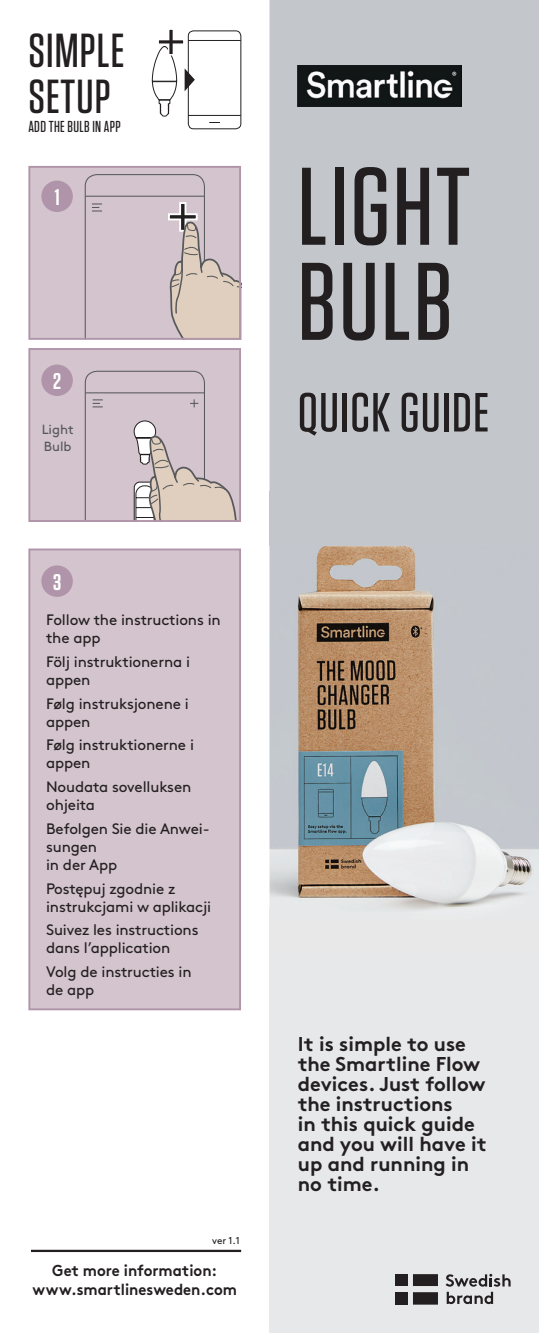
<style>
.page{position:relative;width:539px;height:1333px;background:#fff}
.page>*{position:absolute;margin:0;border:0;box-sizing:border-box;transform-origin:0 0}
.t1{font:500 110px/95px "Tungsten";letter-spacing:.025em;color:#231f20}
.t2{font:500 55px "Tungsten";letter-spacing:.025em;color:#231f20}
.t3{font:500 47.75px/46px "Tungsten";letter-spacing:.025em;color:#231f20}
.t4{font:600 22.75px "Tungsten";color:#fff}
.t5{font:700 20px/20px "Brown Pro";color:#231f20}
.t6{font:500 16px "Tungsten";letter-spacing:.025em;color:#231f20}
.t7{font:700 15.75px/19px "Brown Pro";color:#231f20;text-align:center;scale:.94 1}
.t8{font:15.25px/18.2px "Brown Pro";letter-spacing:-.01em;color:#231f20}
.t9{font:13.25px/16.8px "Brown Pro";color:#57585a}
.t10{font:10px "Brown Pro";color:#231f20}
</style>
<div class="page">
<div style="left:29px;top:167px;width:211px;height:172px;background:#d3c4ce"></div>
<div style="left:28px;top:166px;width:213px;height:174px;border:2px solid #b094a9"></div>
<div style="left:29px;top:349px;width:211px;height:172px;background:#d3c4ce"></div>
<svg style="left:85px;top:371px;width:152px;height:148px"></svg>
<div style="left:28px;top:348px;width:213px;height:174px;border:2px solid #b094a9"></div>
<div style="left:28px;top:548px;width:213px;height:462px;background:#d3c4ce;border:2px solid #b094a9"></div>
<div style="left:41px;top:364px;width:32px;height:32px;background:#b094a9;border-radius:50%"></div>
<div style="left:41px;top:180px;width:32px;height:32px;background:#b094a9;border-radius:50%"></div>
<div style="left:41px;top:565px;width:32px;height:32px;background:#b094a9;border-radius:50%"></div>
<div style="left:188px;top:30px;width:53px;height:99px;border:1px solid #231f20;border-radius:5px"></div>
<hr style="left:188px;top:115px;width:53px;height:1px;background:#231f20">
<hr style="left:188px;top:40px;width:53px;height:1px;background:#231f20">
<svg style="left:152px;top:29px;width:43px;height:88px"></svg>
<svg style="left:85px;top:174px;width:156px;height:166px"></svg>
<hr style="left:31px;top:1249px;width:210px;height:2px;background:#231f20">
<img style="left:269px;top:546px;width:270px;height:361px">
<div style="left:269px;top:0;width:270px;height:491px;background:#c3c7cc"></div>
<div style="left:269px;top:952px;width:270px;height:380px;background:#e7e8e9"></div>
<img style="left:298px;top:65px;width:163px;height:41px">
<svg style="left:413px;top:1292px;width:25px;height:12px"></svg>
<div style="left:395px;top:1292px;width:12px;height:12px;background:#231f20"></div>
<div style="left:395px;top:1273px;width:12px;height:12px;background:#231f20"></div>
<svg style="left:413px;top:1274px;width:25px;height:11px"></svg>
<svg style="left:445px;top:1273px;width:65px;height:30px"></svg>
<h3 class="t3" style="left:28px;top:28px;width:98px">SIMPLE<br>SETUP</h3>
<p class="t6" style="left:28px;top:118px;width:94px">ADD THE BULB IN APP</p>
<h3 class="t4" style="left:55px;top:185px;width:6px">1</h3>
<h3 class="t4" style="left:53px;top:369px;width:9px">2</h3>
<p class="t9" style="left:42px;top:420px;width:33px">Light<br>Bulb</p>
<h3 class="t4" style="left:53px;top:570px;width:10px">3</h3>
<p class="t8" style="left:46px;top:609px;width:176px">Follow the instructions in the app</p>
<p class="t8" style="left:46px;top:651px;width:145px">Följ instruktionerna i appen</p>
<p class="t8" style="left:46px;top:692px;width:144px">Følg instruksjonene i appen</p>
<p class="t8" style="left:46px;top:734px;width:149px">Følg instruktionerne i appen</p>
<p class="t8" style="left:46px;top:776px;width:147px">Noudata sovelluksen ohjeita</p>
<p class="t8" style="left:46px;top:818px;width:165px">Befolgen Sie die Anwei&shy;sungen<br>in der App</p>
<p class="t8" style="left:46px;top:877px;width:167px">Postępuj zgodnie z instrukcjami w aplikacji</p>
<p class="t8" style="left:46px;top:919px;width:154px">Suivez les instructions dans l’application</p>
<p class="t8" style="left:46px;top:961px;width:147px">Volg de instructies in de app</p>
<p class="t10" style="left:212px;top:1232px;width:29px">ver 1.1</p>
<p class="t7" style="left:32px;top:1258px;width:219px">Get more information: www.smartlinesweden.com</p>
<h1 class="t1" style="left:298px;top:160px;width:174px">LIGHT<br>BULB</h1>
<h2 class="t2" style="left:298px;top:384px;width:193px">QUICK GUIDE</h2>
<h3 class="t5" style="left:298px;top:1031px;width:190px">It is simple to use the Smartline Flow devices. Just follow the instructions<br>in this quick guide and you will have it up and running in no time.</h3>
</div>
